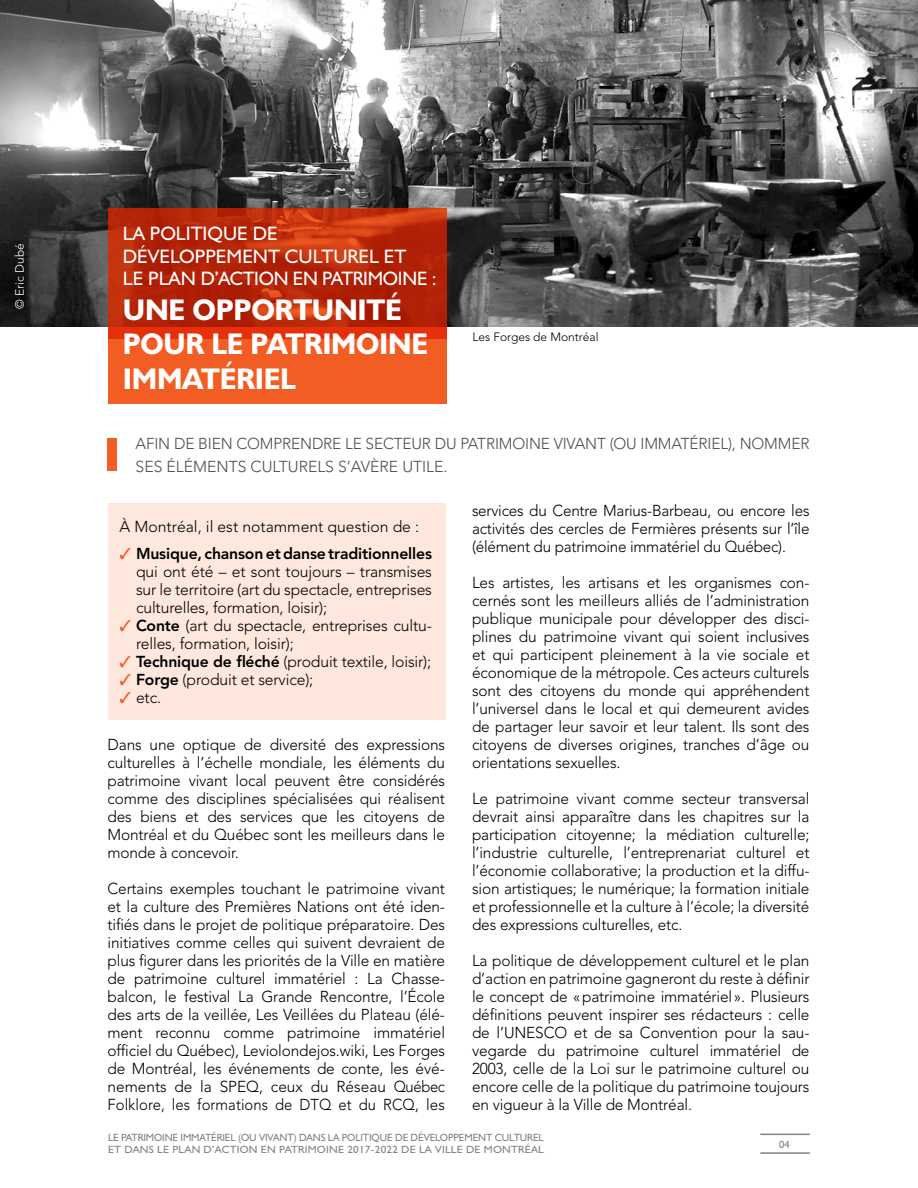
<style>
.page{position:relative;width:918px;height:1188px;background:#fff}
.page>*{position:absolute;margin:0;border:0;box-sizing:border-box;transform-origin:0 0}
.t1{font:700 30px "Humanist 521 BT";letter-spacing:-.01em;color:#fff}
.t2{font:700 30px "Humanist 521 BT";letter-spacing:-.01em;color:#fff;scale:.96 1}
.t3{font:19.5px "Humanist 521 BT";color:#fff}
.t4{font:300 15.75px/18px "Avenir";letter-spacing:-.01em;color:#000;text-align:justify}
.t5{font:300 15.75px/22.5px "Avenir";letter-spacing:-.01em;color:#4d4d4f}
.t6{font:300 12px "Avenir";color:#000}
.t7{font:300 12px "Avenir";color:#fff}
.t8{font:10.5px/12px "Humanist 521 BT";letter-spacing:-.01em;color:#808285}
.s1{color:#f15d22}
.s2{font-weight:800}
</style>
<div class="page">
<hr style="left:760px;top:1134px;width:50px;height:1px;background:#808285">
<hr style="left:760px;top:1152px;width:50px;height:2px;background:#808285">
<img style="left:0;top:0;width:918px;height:326px">
<div style="left:108px;top:504px;width:338px;height:216px;background:#fee8dd"></div>
<div style="left:108px;top:438px;width:9px;height:33px;background:#f15d22"></div>
<svg style="left:108px;top:208px;width:338px;height:196px;background:#ce3a12"></svg>
<p class="t7" style="left:13px;top:309px;width:67px;rotate:-90deg">© Eric Dubé</p>
<p class="t3" style="left:123px;top:222px;width:157px">LA POLITIQUE DE</p>
<p class="t3" style="left:123px;top:244px;width:285px">DÉVELOPPEMENT CULTUREL ET</p>
<p class="t3" style="left:123px;top:267px;width:315px">LE PLAN D’ACTION EN PATRIMOINE :</p>
<p class="t1" style="left:123px;top:291px;width:280px">UNE OPPORTUNITÉ</p>
<p class="t2" style="left:123px;top:325px;width:319px">POUR LE PATRIMOINE</p>
<p class="t1" style="left:123px;top:360px;width:175px">IMMATÉRIEL</p>
<p class="t6" style="left:473px;top:330px;width:128px">Les Forges de Montréal</p>
<p class="t5" style="left:136px;top:433px;width:675px">AFIN DE BIEN COMPRENDRE LE SECTEUR DU PATRIMOINE VIVANT (OU IMMATÉRIEL), NOMMER<br>SES ÉLÉMENTS CULTURELS S’AVÈRE UTILE.</p>
<p class="t4" style="left:472px;top:501px;width:339px">services du Centre Marius-Barbeau, ou encore les activités des cercles de Fermières présents sur l’île (élément du patrimoine immatériel du Québec).</p>
<p class="t4" style="left:472px;top:573px;width:339px">Les artistes, les artisans et les organismes con&shy;cernés sont les meilleurs alliés de l’administration publique municipale pour développer des disci&shy;plines du patrimoine vivant qui soient inclusives et qui participent pleinement à la vie sociale et économique de la métropole. Ces acteurs culturels sont des citoyens du monde qui appréhendent l’universel dans le local et qui demeurent avides de partager leur savoir et leur talent. Ils sont des citoyens de diverses origines, tranches d’âge ou orientations sexuelles.</p>
<p class="t4" style="left:472px;top:789px;width:339px">Le patrimoine vivant comme secteur transversal devrait ainsi apparaître dans les chapitres sur la participation citoyenne; la médiation culturelle; l’industrie culturelle, l’entreprenariat culturel et l’économie collaborative; la production et la diffu&shy;sion artistiques; le numérique; la formation initiale et professionnelle et la culture à l’école; la diversité des expressions culturelles, etc.</p>
<p class="t4" style="left:472px;top:951px;width:339px">La politique de développement culturel et le plan d’action en patrimoine gagneront du reste à définir le concept de «patrimoine immatériel». Plusieurs définitions peuvent inspirer ses rédacteurs : celle de l’UNESCO et de sa Convention pour la sau&shy;vegarde du patrimoine culturel immatériel de 2003, celle de la Loi sur le patrimoine culturel ou encore celle de la politique du patrimoine toujours en vigueur à la Ville de Montréal.</p>
<p class="t4" style="left:120px;top:517px;width:301px">À Montréal, il est notamment question de :</p>
<p class="t4" style="left:136px;top:544px;width:298px;text-indent:-16px"><span class="s1">✓</span> <span class="s2">Musique, chanson et danse traditionnelles </span>qui ont été – et sont toujours – transmises sur le territoire (art du spectacle, entreprises culturelles, formation, loisir);</p>
<p class="t4" style="left:136px;top:616px;width:298px;text-indent:-16px"><span class="s1">✓</span> <span class="s2">Conte</span> (art du spectacle, entreprises cultu&shy;relles, formation, loisir);</p>
<p class="t4" style="left:120px;top:652px;width:313px"><span class="s1">✓</span> <span class="s2">Technique de fléché</span> (produit textile, loisir);</p>
<p class="t4" style="left:120px;top:670px;width:195px"><span class="s1">✓</span> <span class="s2">Forge</span> (produit et service);</p>
<p class="t4" style="left:120px;top:688px;width:43px"><span class="s1">✓</span> etc.</p>
<p class="t4" style="left:108px;top:736px;width:339px">Dans une optique de diversité des expressions culturelles à l’échelle mondiale, les éléments du patrimoine vivant local peuvent être considérés comme des disciplines spécialisées qui réalisent des biens et des services que les citoyens de Montréal et du Québec sont les meilleurs dans le monde à concevoir.</p>
<p class="t4" style="left:108px;top:880px;width:339px">Certains exemples touchant le patrimoine vivant et la culture des Premières Nations ont été iden&shy;tifiés dans le projet de politique préparatoire. Des initiatives comme celles qui suivent devraient de plus figurer dans les priorités de la Ville en matière de patrimoine culturel immatériel : La Chasse&shy;balcon, le festival La Grande Rencontre, l’École des arts de la veillée, Les Veillées du Plateau (élé&shy;ment reconnu comme patrimoine immatériel officiel du Québec), Leviolondejos.wiki, Les Forges de Montréal, les événements de conte, les évé&shy;nements de la SPEQ, ceux du Réseau Québec Folklore, les formations de DTQ et du RCQ, les</p>
<p class="t8" style="left:108px;top:1132px;width:437px">LE PATRIMOINE IMMATÉRIEL (OU VIVANT) DANS LA POLITIQUE DE DÉVELOPPEMENT CULTUREL<br>ET DANS LE PLAN D’ACTION EN PATRIMOINE 2017-2022 DE LA VILLE DE MONTRÉAL</p>
<p class="t8" style="left:779px;top:1138px;width:12px">04</p>
</div>
